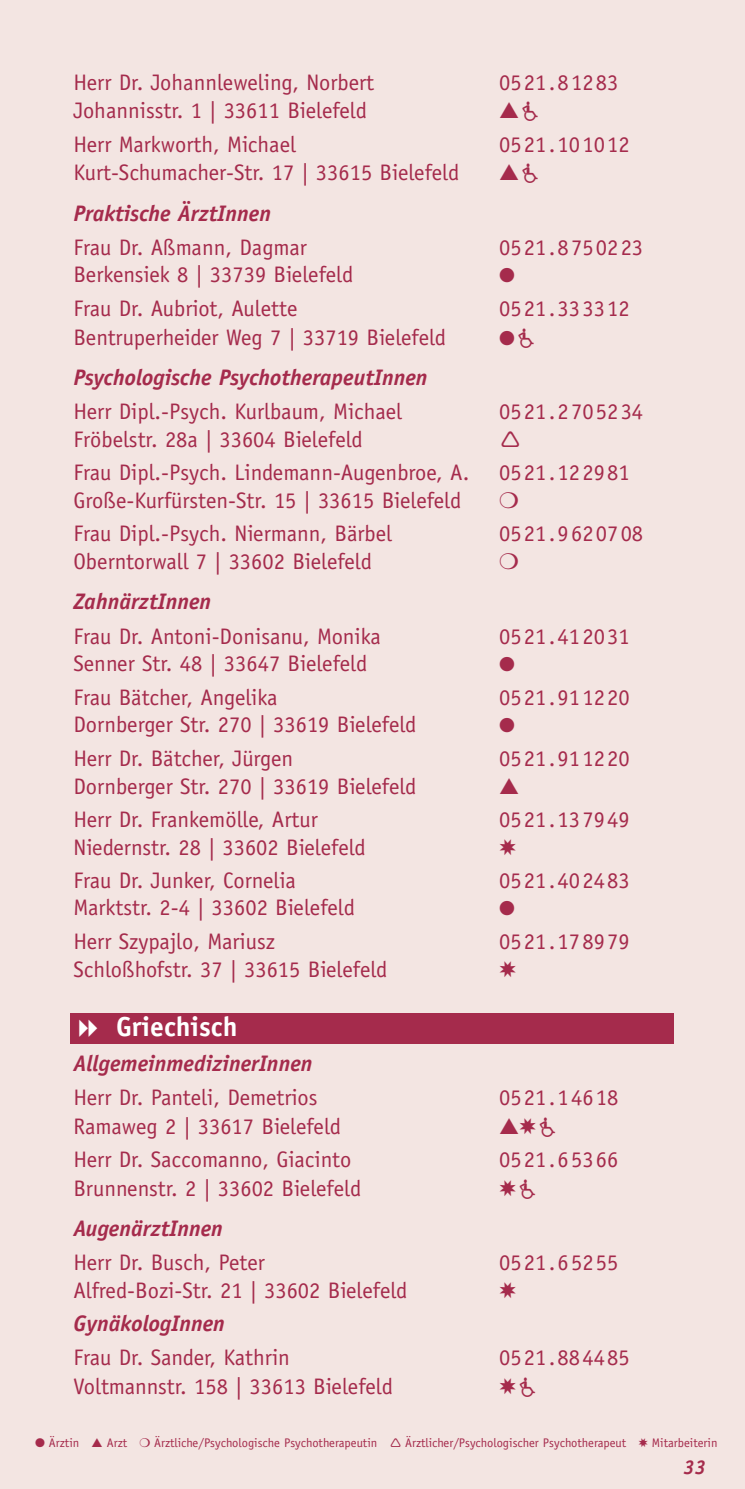
<style>
.page{position:relative;width:745px;height:1489px;background:#fff}
.page>*{position:absolute;margin:0;border:0;box-sizing:border-box;transform-origin:0 0}
.t1{font:700 27.5px "Officina Sans";color:#fff}
.t2{font:22.5px/32.8px "Officina Sans";color:#a52b4c}
.t3{font:italic 700 22.5px "Officina Sans";color:#a52b4c}
.t4{font:20px "Zapf Dingbats ITC";color:#a52b4c}
.t5{font:italic 700 20px "Officina Sans";color:#a52b4c}
.t6{font:12.5px "Officina Sans";color:#a52b4c}
</style>
<div class="page">
<div style="left:0;top:0;width:744px;height:1488px;background:#f3e5e2"></div>
<div style="left:71px;top:1013px;width:602px;height:31px;background:#a52b4c"></div>
<p class="t2" style="left:73px;top:67px;width:302px">Herr Dr. Johannleweling, Norbert</p>
<p class="t2" style="left:499px;top:67px;width:121px">0521.81283</p>
<p class="t2" style="left:73px;top:96px;width:295px">Johannisstr. 1 | 33611 Bielefeld</p>
<p class="t2" style="left:73px;top:129px;width:224px">Herr Markworth, Michael</p>
<p class="t2" style="left:499px;top:129px;width:132px">0521.101012</p>
<p class="t2" style="left:73px;top:158px;width:387px">Kurt-Schumacher-Str. 17 | 33615 Bielefeld</p>
<p class="t3" style="left:73px;top:205px;width:199px">Praktische ÄrztInnen</p>
<p class="t2" style="left:73px;top:233px;width:235px">Frau Dr. Aßmann, Dagmar</p>
<p class="t2" style="left:499px;top:233px;width:145px">0521.8750223</p>
<p class="t2" style="left:73px;top:260px;width:281px">Berkensiek 8 | 33739 Bielefeld</p>
<p class="t4" style="left:499px;top:263px;width:17px">●</p>
<p class="t2" style="left:73px;top:294px;width:225px">Frau Dr. Aubriot, Aulette</p>
<p class="t2" style="left:499px;top:294px;width:132px">0521.333312</p>
<p class="t2" style="left:73px;top:322px;width:374px">Bentruperheider Weg 7 | 33719 Bielefeld</p>
<p class="t4" style="left:499px;top:326px;width:17px">●</p>
<p class="t3" style="left:73px;top:368px;width:355px">Psychologische PsychotherapeutInnen</p>
<p class="t2" style="left:73px;top:396px;width:330px">Herr Dipl.-Psych. Kurlbaum, Michael</p>
<p class="t2" style="left:499px;top:396px;width:145px">0521.2705234</p>
<p class="t2" style="left:73px;top:425px;width:397px">Fröbelstr. 28a | 33604 Bielefeld<br>Frau Dipl.-Psych. Lindemann-Augenbroe, A.</p>
<p class="t2" style="left:499px;top:458px;width:132px">0521.122981</p>
<p class="t2" style="left:73px;top:485px;width:389px">Große-Kurfürsten-Str. 15 | 33615 Bielefeld</p>
<p class="t2" style="left:73px;top:519px;width:320px">Frau Dipl.-Psych. Niermann, Bärbel</p>
<p class="t2" style="left:499px;top:519px;width:145px">0521.9620708</p>
<p class="t2" style="left:73px;top:547px;width:300px">Oberntorwall 7 | 33602 Bielefeld</p>
<p class="t3" style="left:73px;top:593px;width:139px">ZahnärztInnen</p>
<p class="t2" style="left:73px;top:621px;width:309px">Frau Dr. Antoni-Donisanu, Monika</p>
<p class="t2" style="left:499px;top:621px;width:132px">0521.412031</p>
<p class="t2" style="left:73px;top:648px;width:295px">Senner Str. 48 | 33647 Bielefeld</p>
<p class="t4" style="left:499px;top:652px;width:17px">●</p>
<p class="t2" style="left:73px;top:682px;width:205px">Frau Bätcher, Angelika</p>
<p class="t2" style="left:499px;top:682px;width:132px">0521.911220</p>
<p class="t2" style="left:73px;top:709px;width:344px">Dornberger Str. 270 | 33619 Bielefeld</p>
<p class="t4" style="left:499px;top:713px;width:17px">●</p>
<p class="t2" style="left:73px;top:743px;width:221px">Herr Dr. Bätcher, Jürgen</p>
<p class="t2" style="left:499px;top:743px;width:132px">0521.911220</p>
<p class="t2" style="left:73px;top:771px;width:344px">Dornberger Str. 270 | 33619 Bielefeld</p>
<p class="t2" style="left:73px;top:804px;width:246px">Herr Dr. Frankemölle, Artur</p>
<p class="t2" style="left:499px;top:804px;width:132px">0521.137949</p>
<p class="t2" style="left:73px;top:832px;width:294px">Niedernstr. 28 | 33602 Bielefeld</p>
<p class="t2" style="left:73px;top:865px;width:224px">Frau Dr. Junker, Cornelia</p>
<p class="t2" style="left:499px;top:865px;width:132px">0521.402483</p>
<p class="t2" style="left:73px;top:892px;width:283px">Marktstr. 2-4 | 33602 Bielefeld</p>
<p class="t4" style="left:499px;top:896px;width:17px">●</p>
<p class="t2" style="left:73px;top:927px;width:203px">Herr Szypajlo, Mariusz</p>
<p class="t2" style="left:499px;top:927px;width:132px">0521.178979</p>
<p class="t2" style="left:73px;top:954px;width:315px">Schloßhofstr. 37 | 33615 Bielefeld</p>
<p class="t1" style="left:116px;top:1016px;width:123px">Griechisch</p>
<p class="t3" style="left:73px;top:1054px;width:240px">AllgemeinmedizinerInnen</p>
<p class="t2" style="left:73px;top:1082px;width:245px">Herr Dr. Panteli, Demetrios</p>
<p class="t2" style="left:499px;top:1082px;width:121px">0521.14618</p>
<p class="t2" style="left:73px;top:1111px;width:269px">Ramaweg 2 | 33617 Bielefeld</p>
<p class="t2" style="left:73px;top:1144px;width:279px">Herr Dr. Saccomanno, Giacinto</p>
<p class="t2" style="left:499px;top:1144px;width:121px">0521.65366</p>
<p class="t2" style="left:73px;top:1173px;width:289px">Brunnenstr. 2 | 33602 Bielefeld</p>
<p class="t3" style="left:73px;top:1219px;width:151px">AugenärztInnen</p>
<p class="t2" style="left:73px;top:1247px;width:193px">Herr Dr. Busch, Peter</p>
<p class="t2" style="left:499px;top:1247px;width:121px">0521.65255</p>
<p class="t2" style="left:73px;top:1275px;width:335px">Alfred-Bozi-Str. 21 | 33602 Bielefeld</p>
<p class="t3" style="left:73px;top:1314px;width:153px">GynäkologInnen</p>
<p class="t2" style="left:73px;top:1342px;width:218px">Frau Dr. Sander, Kathrin</p>
<p class="t2" style="left:499px;top:1342px;width:132px">0521.884485</p>
<p class="t2" style="left:73px;top:1371px;width:321px">Voltmannstr. 158 | 33613 Bielefeld</p>
<p class="t6" style="left:35px;top:1437px;width:343px">● Ärztin ▲ Arzt ❍ Ärztliche/Psychologische Psychotherapeutin</p>
<p class="t6" style="left:405px;top:1437px;width:313px">Ärztlicher/Psychologischer Psychotherapeut ✸ Mitarbeiterin</p>
<p class="t5" style="left:683px;top:1459px;width:24px">33</p>
</div>
